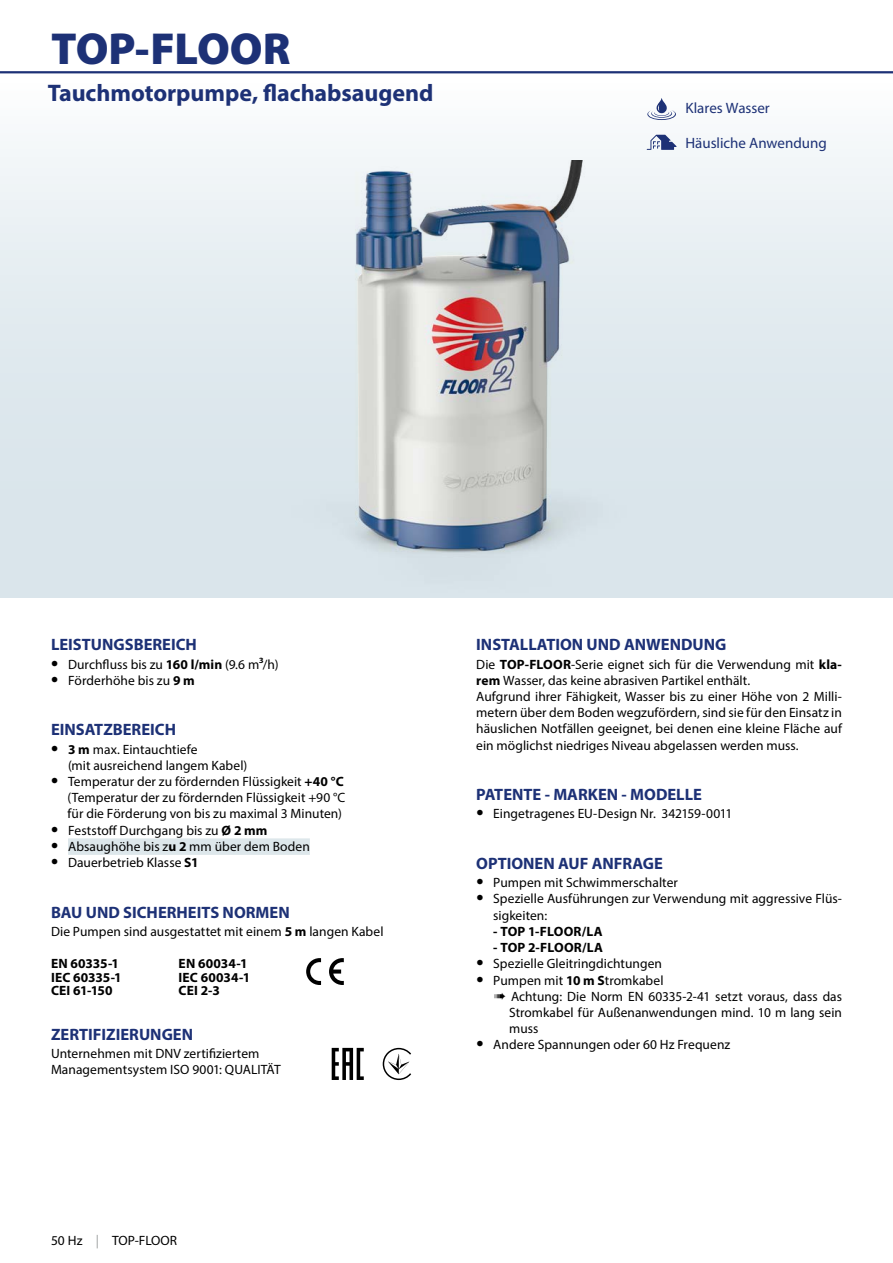
<style>
.page{position:relative;width:893px;height:1263px;background:#fff}
.page>*{position:absolute;margin:0;border:0;box-sizing:border-box;transform-origin:0 0}
.t1{font:900 45px "Myriad Pro";letter-spacing:-.01em;color:#1d3176}
.t2{font:700 24px "Myriad Pro";letter-spacing:-.005em;color:#1d3176}
.t3{font:700 16.5px "Myriad Pro";color:#1d3176}
.t4{font:15px "Myriad Pro";color:#1d3176}
.t5{font:13.5px/16.2px "Myriad Pro";letter-spacing:.005em;color:#000}
.t6{font:700 13.5px/13.5px "Myriad Pro";letter-spacing:.005em;color:#000}
.s1{font-weight:700;font-size:21px}
.s2{font-weight:700}
.s3{font-weight:600}
.s4{color:#9c9e9f}
</style>
<div class="page">
<div style="left:0;top:72px;width:893px;height:525px;background:linear-gradient(to bottom,#f7fafb,#d2e0e7)"></div>
<hr style="left:0;top:71px;width:893px;height:2px;background:#1d3176">
<img style="left:240px;top:160px;width:434px;height:434px">
<img style="left:356px;top:161px;width:226px;height:390px">
<div style="left:68px;top:838px;width:242px;height:17px;background:#dde7eb"></div>
<svg style="left:329px;top:958px;width:15px;height:27px"></svg>
<svg style="left:306px;top:958px;width:15px;height:27px"></svg>
<svg style="left:332px;top:1048px;width:32px;height:32px"></svg>
<svg style="left:383px;top:1048px;width:28px;height:32px"></svg>
<svg style="left:647px;top:135px;width:30px;height:15px"></svg>
<svg style="left:647px;top:98px;width:29px;height:22px"></svg>
<h1 class="t1" style="left:51px;top:18px;width:241px">TOP-FLOOR</h1>
<h2 class="t2" style="left:48px;top:77px;width:387px">Tauchmotorpumpe, flachabsaugend</h2>
<p class="t4" style="left:685px;top:99px;width:86px">Klares Wasser</p>
<p class="t4" style="left:685px;top:134px;width:143px">Häusliche Anwendung</p>
<p class="t3" style="left:51px;top:634px;width:147px">LEISTUNGSBEREICH</p>
<p class="t5" style="left:51px;top:656px;width:229px"><span class="s1">•</span> Durchfluss bis zu <span class="s2">160 l/min</span> (9.6 m<span class="s3">3</span>/h)</p>
<p class="t5" style="left:51px;top:672px;width:145px"><span class="s1">•</span> Förderhöhe bis zu <span class="s2">9 m</span></p>
<p class="t3" style="left:51px;top:719px;width:127px">EINSATZBEREICH</p>
<p class="t5" style="left:68px;top:741px;width:181px;text-indent:-17px"><span class="s1">•</span> <span class="s2">3 m</span> max. Eintauchtiefe<br>(mit ausreichend langem Kabel)</p>
<p class="t5" style="left:68px;top:773px;width:279px;text-indent:-16px"><span class="s1">•</span> Temperatur der zu fördernden Flüssigkeit <span class="s2">+40 °C </span>(Temperatur der zu fördernden Flüssigkeit +90 °C für die Förderung von bis zu maximal 3 Minuten)</p>
<p class="t5" style="left:51px;top:822px;width:218px"><span class="s1">•</span> Feststoff Durchgang bis zu <span class="s2">Ø 2 mm</span></p>
<p class="t5" style="left:51px;top:838px;width:260px"><span class="s1">•</span> Absaughöhe bis z<span class="s2">u 2</span> mm über dem Boden</p>
<p class="t5" style="left:51px;top:854px;width:149px"><span class="s1">•</span> Dauerbetrieb Klasse <span class="s2">S1</span></p>
<p class="t3" style="left:51px;top:901px;width:240px">BAU UND SICHERHEITS NORMEN</p>
<p class="t5" style="left:51px;top:923px;width:334px">Die Pumpen sind ausgestattet mit einem <span class="s2">5 m</span> langen Kabel</p>
<p class="t6" style="left:51px;top:956px;width:72px">EN 60335-1<br>IEC 60335-1<br>CEI 61-150</p>
<p class="t6" style="left:179px;top:956px;width:73px">EN 60034-1<br>IEC 60034-1<br>CEI 2-3</p>
<p class="t3" style="left:51px;top:1023px;width:144px">ZERTIFIZIERUNGEN</p>
<p class="t5" style="left:51px;top:1045px;width:231px">Unternehmen mit DNV zertifiziertem<br>Managementsystem ISO 9001: QUALITÄT</p>
<p class="t5" style="left:51px;top:1232px;width:128px">50 Hz <span class="s4">|</span> TOP-FLOOR</p>
<p class="t5" style="left:51px;top:1232px;width:22px">336</p>
<p class="t3" style="left:476px;top:634px;width:252px">INSTALLATION UND ANWENDUNG</p>
<p class="t5" style="left:476px;top:656px;width:367px">Die <span class="s2">TOP-FLOOR</span>-Serie eignet sich für die Verwendung mit <span class="s2">kla&shy;rem</span> Wasser, das keine abrasiven Partikel enthält.<br>Aufgrund ihrer Fähigkeit, Wasser bis zu einer Höhe von 2 Milli&shy;metern über dem Boden wegzufördern, sind sie für den Einsatz in häuslichen Notfällen geeignet, bei denen eine kleine Fläche auf ein möglichst niedriges Niveau abgelassen werden muss.</p>
<p class="t3" style="left:476px;top:784px;width:227px">PATENTE - MARKEN - MODELLE</p>
<p class="t5" style="left:476px;top:805px;width:257px"><span class="s1">•</span> Eingetragenes EU-Design Nr. 342159-0011</p>
<p class="t3" style="left:476px;top:853px;width:188px">OPTIONEN AUF ANFRAGE</p>
<p class="t5" style="left:476px;top:874px;width:203px"><span class="s1">•</span> Pumpen mit Schwimmerschalter</p>
<p class="t5" style="left:493px;top:891px;width:350px;text-indent:-17px"><span class="s1">•</span> Spezielle Ausführungen zur Verwendung mit aggressive Flüs&shy;sigkeiten:</p>
<p class="t6" style="left:493px;top:924px;width:111px">- TOP 1-FLOOR/LA</p>
<p class="t6" style="left:493px;top:940px;width:111px">- TOP 2-FLOOR/LA</p>
<p class="t5" style="left:476px;top:955px;width:187px"><span class="s1">•</span> Spezielle Gleitringdichtungen</p>
<p class="t5" style="left:476px;top:972px;width:189px"><span class="s1">•</span> Pumpen mit <span class="s2">10 m S</span>tromkabel</p>
<p class="t5" style="left:494px;top:988px;width:349px">➠ Achtung: Die Norm EN 60335-2-41 setzt voraus, dass das</p>
<p class="t5" style="left:509px;top:1004px;width:334px">Stromkabel für Außenanwendungen mind. 10 m lang sein</p>
<p class="t5" style="left:509px;top:1020px;width:31px">muss</p>
<p class="t5" style="left:476px;top:1036px;width:255px"><span class="s1">•</span> Andere Spannungen oder 60 Hz Frequenz</p>
</div>
